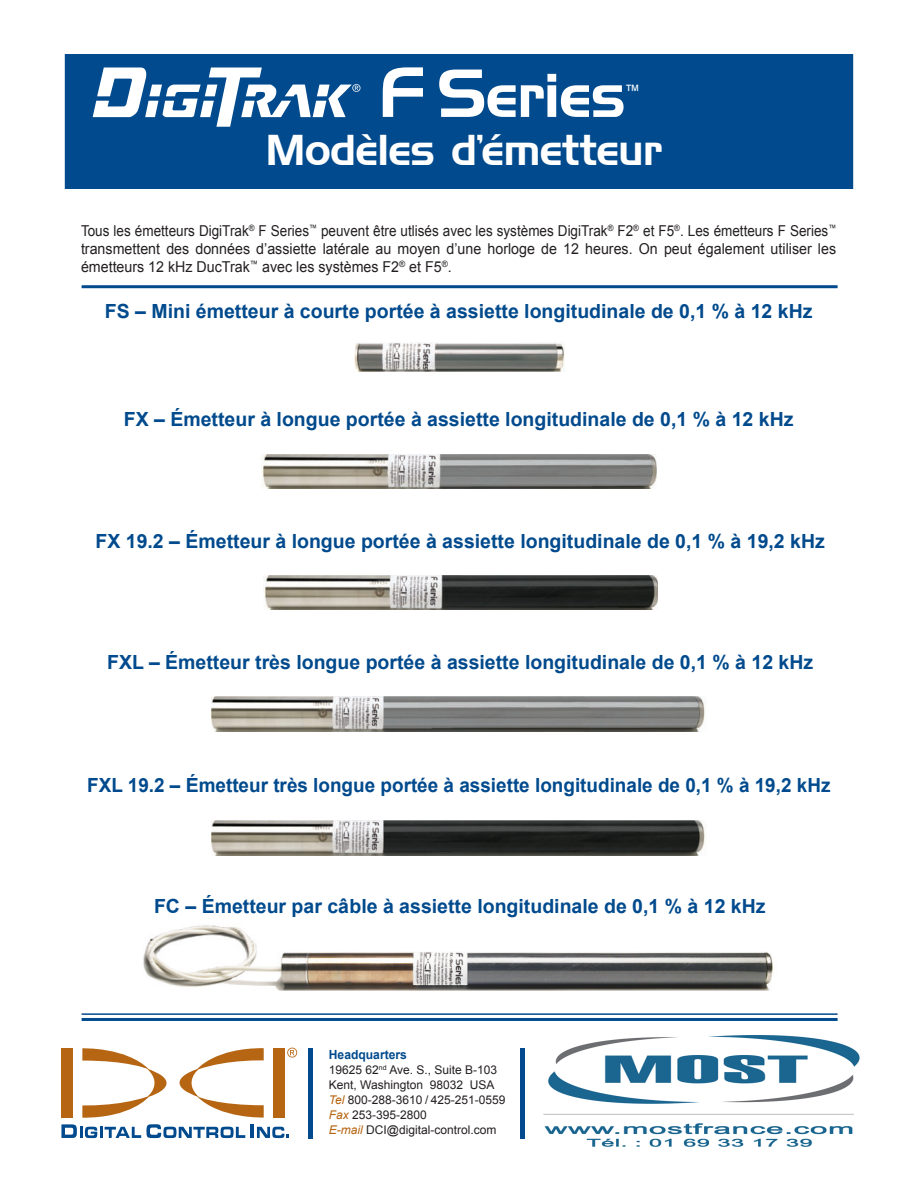
<style>
.page{position:relative;width:918px;height:1188px;background:#fff}
.page>*{position:absolute;margin:0;border:0;box-sizing:border-box;transform-origin:0 0}
.t1{font:60px "Handel Gothic BT";letter-spacing:-.01em;color:#fff}
.t2{font:42px "Handel Gothic BT";letter-spacing:-.005em;color:#fff}
.t3{font:700 19.5px "Arial";color:#004a8d}
.t4{font:15.75px "Arial";color:#fff}
.t5{font:15px/18px "Arial";color:#231f20;text-align:justify;scale:.9 1}
.t6{font:700 12.6px "Arial";color:#004a8d;scale:.96 1}
.t7{font:12px "Arial";color:#231f20}
.s1{font-size:69px}
.s2{font-size:66px}
.s3{font-style:italic;color:#b66512}
</style>
<div class="page">
<div style="left:65px;top:54px;width:788px;height:135px;background:#004a8d"></div>
<div style="left:308px;top:1048px;width:5px;height:91px;background:#004a8d"></div>
<div style="left:520px;top:1048px;width:5px;height:91px;background:#004a8d"></div>
<svg style="left:61px;top:1047px;width:236px;height:91px"></svg>
<img style="left:262px;top:454px;width:394px;height:34px">
<img style="left:212px;top:697px;width:493px;height:35px">
<img style="left:263px;top:575px;width:395px;height:34px">
<img style="left:211px;top:821px;width:495px;height:35px">
<img style="left:355px;top:343px;width:209px;height:29px">
<svg style="left:93px;top:68px;width:267px;height:59px"></svg>
<img style="left:143px;top:925px;width:630px;height:66px">
<hr style="left:82px;top:285px;width:756px;height:3px;background:#004a8d">
<hr style="left:82px;top:1018px;width:756px;height:3px;background:#004a8d">
<hr style="left:82px;top:1013px;width:756px;height:2px;background:#004a8d">
<img style="left:543px;top:1035px;width:317px;height:112px">
<p class="t1" style="left:378px;top:59px;width:249px"><span class="s1">F</span> <span class="s2">S</span>eries</p>
<p class="t4" style="left:625px;top:80px;width:17px">™</p>
<p class="t2" style="left:265px;top:124px;width:399px">Modèles d’émetteur</p>
<p class="t5" style="left:81px;top:222px;width:841px">Tous les émetteurs DigiTrak<sup>®</sup> F Series<sup>™</sup> peuvent être utlisés avec les systèmes DigiTrak<sup>®</sup> F2<sup>®</sup> et F5<sup>®</sup>. Les émetteurs F Series<sup>™ </sup>transmettent des données d’assiette latérale au moyen d’une horloge de 12 heures. On peut également utiliser les émetteurs 12 kHz DucTrak<sup>™</sup> avec les systèmes F2<sup>®</sup> et F5<sup>®</sup>.</p>
<p class="t3" style="left:105px;top:299px;width:709px">FS – Mini émetteur à courte portée à assiette longitudinale de 0,1 % à 12 kHz</p>
<p class="t3" style="left:124px;top:407px;width:671px">FX – Émetteur à longue portée à assiette longitudinale de 0,1 % à 12 kHz</p>
<p class="t3" style="left:96px;top:528px;width:731px">FX 19.2 – Émetteur à longue portée à assiette longitudinale de 0,1 % à 19,2 kHz</p>
<p class="t3" style="left:107px;top:650px;width:708px">FXL – Émetteur très longue portée à assiette longitudinale de 0,1 % à 12 kHz</p>
<p class="t3" style="left:87px;top:773px;width:745px">FXL 19.2 – Émetteur très longue portée à assiette longitudinale de 0,1 % à 19,2 kHz</p>
<p class="t3" style="left:154px;top:893px;width:613px">FC – Émetteur par câble à assiette longitudinale de 0,1 % à 12 kHz</p>
<p class="t6" style="left:329px;top:1047px;width:83px">Headquarters</p>
<p class="t7" style="left:329px;top:1062px;width:170px">19625 62<sup>nd</sup> Ave. S., Suite B-103</p>
<p class="t7" style="left:329px;top:1077px;width:167px">Kent, Washington 98032 USA</p>
<p class="t7" style="left:329px;top:1092px;width:178px"><span class="s3">Tel</span> 800-288-3610 / 425-251-0559</p>
<p class="t7" style="left:329px;top:1107px;width:100px"><span class="s3">Fax</span> 253-395-2800</p>
<p class="t7" style="left:329px;top:1122px;width:169px"><span class="s3">E-mail</span> DCI@digital-control.com</p>
</div>
